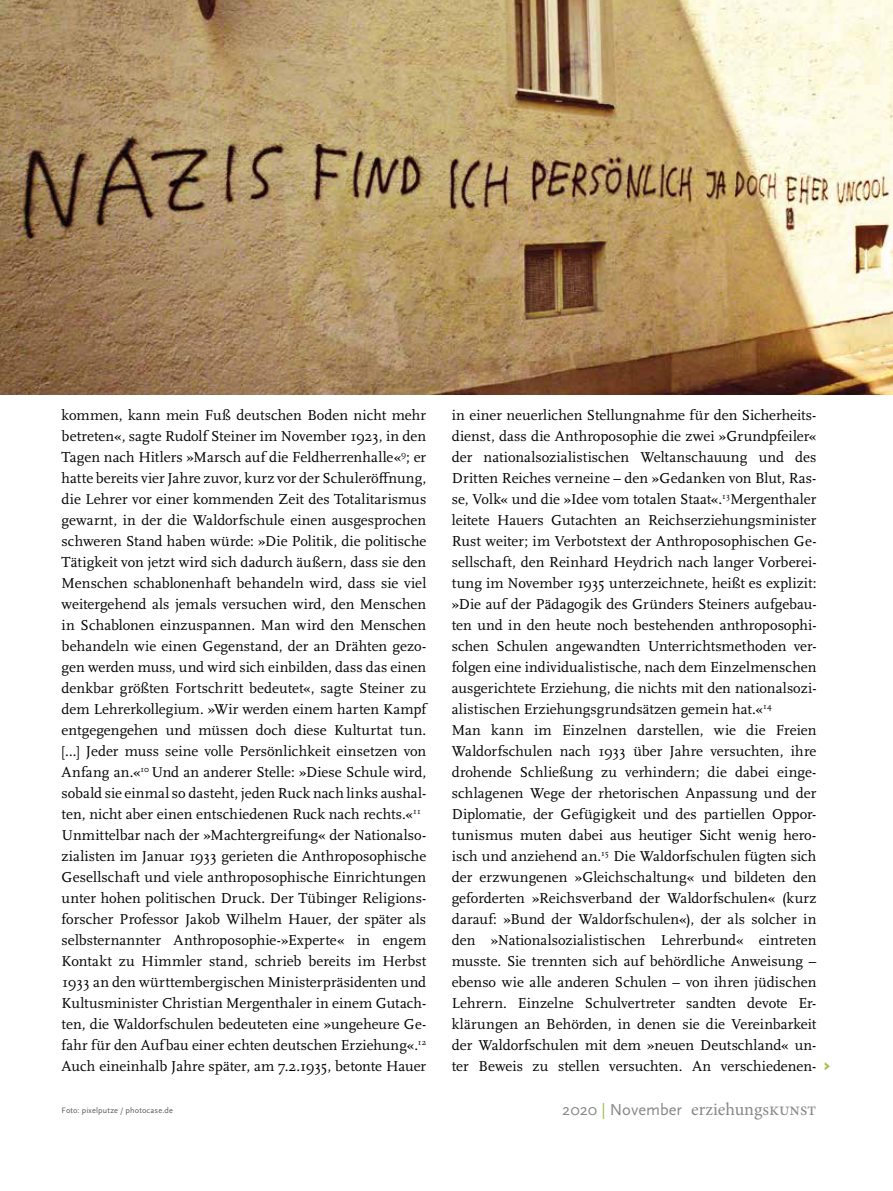
<style>
.page{position:relative;width:893px;height:1191px;background:#fff}
.page>*{position:absolute;margin:0;border:0;box-sizing:border-box;transform-origin:0 0}
.t1{font:18px "Minion Pro";color:#87888a}
.t2{font:15px/21px "Scala OT";letter-spacing:.005em;color:#000}
.t3{font:8.25px "Scala Sans";letter-spacing:.02em;color:#58585a}
.s1{font-family:"Scala Sans OT";font-weight:700;font-size:21px;color:#a2bd4d}
.s2{font-family:"Scala Sans";font-size:16.5px}
.s3{font-family:"Scala Sans";font-size:16.5px;color:#a2bd4d}
</style>
<div class="page">
<img style="left:0;top:0;width:893px;height:395px">
<p class="t2" style="left:62px;top:405px;width:366px">kommen, kann mein Fuß deutschen Boden nicht mehr betreten«, sagte Rudolf Steiner im November 1923, in den Tagen nach Hitlers »Marsch auf die Feldherrenhalle«<sup>9</sup>; er hatte bereits vier Jahre zuvor, kurz vor der Schuleröffnung, die Lehrer vor einer kommenden Zeit des Totalitarismus gewarnt, in der die Waldorfschule einen ausgesprochen schweren Stand haben würde: »Die Politik, die politische Tätigkeit von jetzt wird sich dadurch äußern, dass sie den Menschen schablonenhaft behandeln wird, dass sie viel weitergehend als jemals versuchen wird, den Menschen in Schablonen einzuspannen. Man wird den Menschen behandeln wie einen Gegenstand, der an Drähten gezo&shy;gen werden muss, und wird sich einbilden, dass das einen denkbar größten Fortschritt bedeutet«, sagte Steiner zu dem Lehrerkollegium. »Wir werden einem harten Kampf entgegengehen und müssen doch diese Kulturtat tun. […] Jeder muss seine volle Persönlichkeit einsetzen von Anfang an.«<sup>10</sup> Und an anderer Stelle: »Diese Schule wird, sobald sie einmal so dasteht, jeden Ruck nach links aushal&shy;ten, nicht aber einen entschiedenen Ruck nach rechts.«<sup>11<br></sup>Unmittelbar nach der »Machtergreifung« der Nationalso&shy;zialisten im Januar 1933 gerieten die Anthroposophische Gesellschaft und viele anthroposophische Einrichtungen unter hohen politischen Druck. Der Tübinger Religions&shy;forscher Professor Jakob Wilhelm Hauer, der später als selbsternannter Anthroposophie-»Experte« in engem Kontakt zu Himmler stand, schrieb bereits im Herbst 1933 an den württembergischen Ministerpräsidenten und Kultusminister Christian Mergenthaler in einem Gutach&shy;ten, die Waldorfschulen bedeuteten eine »ungeheure Ge&shy;fahr für den Aufbau einer echten deutschen Erziehung«.<sup>12<br></sup>Auch eineinhalb Jahre später, am 7.2.1935, betonte Hauer</p>
<p class="t2" style="left:452px;top:405px;width:380px">in einer neuerlichen Stellungnahme für den Sicherheits&shy;dienst, dass die Anthroposophie die zwei »Grundpfeiler« der nationalsozialistischen Weltanschauung und des Dritten Reiches verneine – den »Gedanken von Blut, Ras&shy;se, Volk« und die »Idee vom totalen Staat«.<sup>13</sup>Mergenthaler leitete Hauers Gutachten an Reichserziehungsminister Rust weiter; im Verbotstext der Anthroposophischen Ge&shy;sellschaft, den Reinhard Heydrich nach langer Vorberei&shy;tung im November 1935 unterzeichnete, heißt es explizit: »Die auf der Pädagogik des Gründers Steiners aufgebau&shy;ten und in den heute noch bestehenden anthroposophi&shy;schen Schulen angewandten Unterrichtsmethoden ver&shy;folgen eine individualistische, nach dem Einzelmenschen ausgerichtete Erziehung, die nichts mit den nationalsozi&shy;alistischen Erziehungsgrundsätzen gemein hat.«<sup>14<br></sup>Man kann im Einzelnen darstellen, wie die Freien Waldorfschulen nach 1933 über Jahre versuchten, ihre drohende Schließung zu verhindern; die dabei einge&shy;schlagenen Wege der rhetorischen Anpassung und der Diplomatie, der Gefügigkeit und des partiellen Oppor&shy;tunismus muten dabei aus heutiger Sicht wenig hero&shy;isch und anziehend an.<sup>15</sup> Die Waldorfschulen fügten sich der erzwungenen »Gleichschaltung« und bildeten den geforderten »Reichsverband der Waldorfschulen« (kurz darauf: »Bund der Waldorfschulen«), der als solcher in den »Nationalsozialistischen Lehrerbund« eintreten musste. Sie trennten sich auf behördliche Anweisung – ebenso wie alle anderen Schulen – von ihren jüdischen Lehrern. Einzelne Schulvertreter sandten devote Er&shy;klärungen an Behörden, in denen sie die Vereinbarkeit der Waldorfschulen mit dem »neuen Deutschland« un&shy;ter Beweis zu stellen versuchten. An verschiedenen- <span class="s1">›</span></p>
<p class="t3" style="left:62px;top:1106px;width:113px">Foto: pixelputze / photocase.de</p>
<p class="t1" style="left:562px;top:1097px;width:256px"><span class="s2">2020</span> <span class="s3">|</span> <span class="s2">November</span> erziehungskunst</p>
</div>
